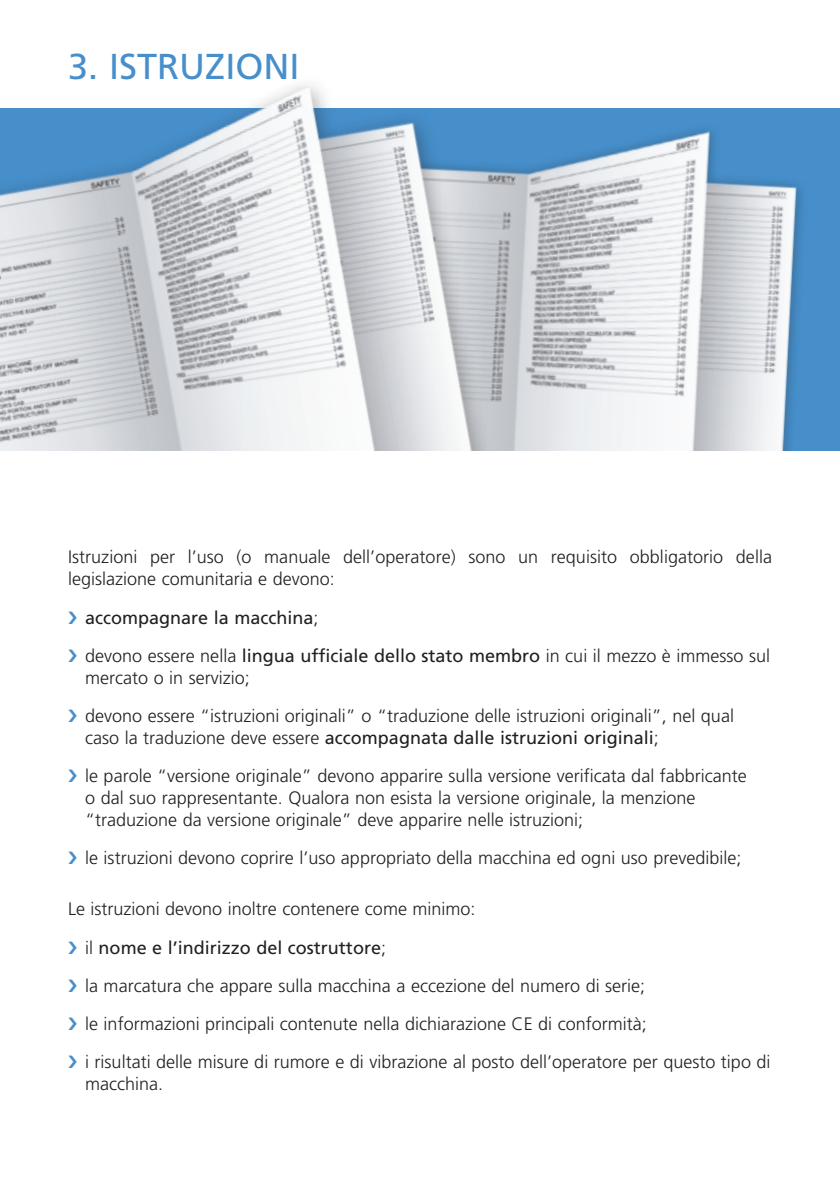
<style>
.page{position:relative;width:840px;height:1191px;background:#fff}
.page>*{position:absolute;margin:0;border:0;box-sizing:border-box;transform-origin:0 0}
.t1{font:36px "Frutiger LT Std";color:#468fcb}
.t2{font:300 18px/38.2px "Frutiger LT Std";color:#231f20}
.t3{font:18px/38px "Frutiger LT Std";color:#231f20}
.s1{font-weight:300}
.s2{font-weight:400}
</style>
<div class="page">
<img style="left:582px;top:108px;width:257px;height:343px">
<img style="left:0;top:84px;width:582px;height:367px">
<h1 class="t1" style="left:68px;top:45px;width:92px">3. ISTRUZ</h1>
<h1 class="t1" style="left:225px;top:45px;width:76px">IONI</h1>
<p class="t2" style="left:68px;top:546px;width:705px;line-height:22px">Istruzioni per l’uso (o manuale dell’operatore) sono un requisito obbligatorio della legislazione comunitaria e devono:</p>
<p class="t3" style="left:85px;top:599px;width:686px">accompagnare la macchina<span class="s1">;<br>devono essere nella</span> lingua ufficiale dello stato membro <span class="s1">in cui il mezzo è immesso sul</span></p>
<p class="t2" style="left:85px;top:659px;width:650px">mercato o in servizio;<br>devono essere “istruzioni originali” o “traduzione delle istruzioni originali”, nel qual</p>
<p class="t2" style="left:85px;top:719px;width:663px">caso la traduzione deve essere <span class="s2">accompagnata dalle istruzioni originali</span>;<br>le parole “versione originale” devono apparire sulla versione verificata dal fabbricante</p>
<p class="t2" style="left:85px;top:787px;width:611px;line-height:22px">o dal suo rappresentante. Qualora non esista la versione originale, la menzione “traduzione da versione originale” deve apparire nelle istruzioni;</p>
<p class="t2" style="left:85px;top:839px;width:657px">le istruzioni devono coprire l’uso appropriato della macchina ed ogni uso prevedibile;</p>
<p class="t2" style="left:85px;top:890px;width:686px;text-indent:-17px">Le istruzioni devono inoltre contenere come minimo:<br>il <span class="s2">nome e l’indirizzo del costruttore</span>;<br>la marcatura che appare sulla macchina a eccezione del numero di serie;<br>le informazioni principali contenute nella dichiarazione CE di conformità;<br>i risultati delle misure di rumore e di vibrazione al posto dell’operatore per questo tipo di</p>
<p class="t2" style="left:85px;top:1065px;width:79px">macchina.</p>
</div>
